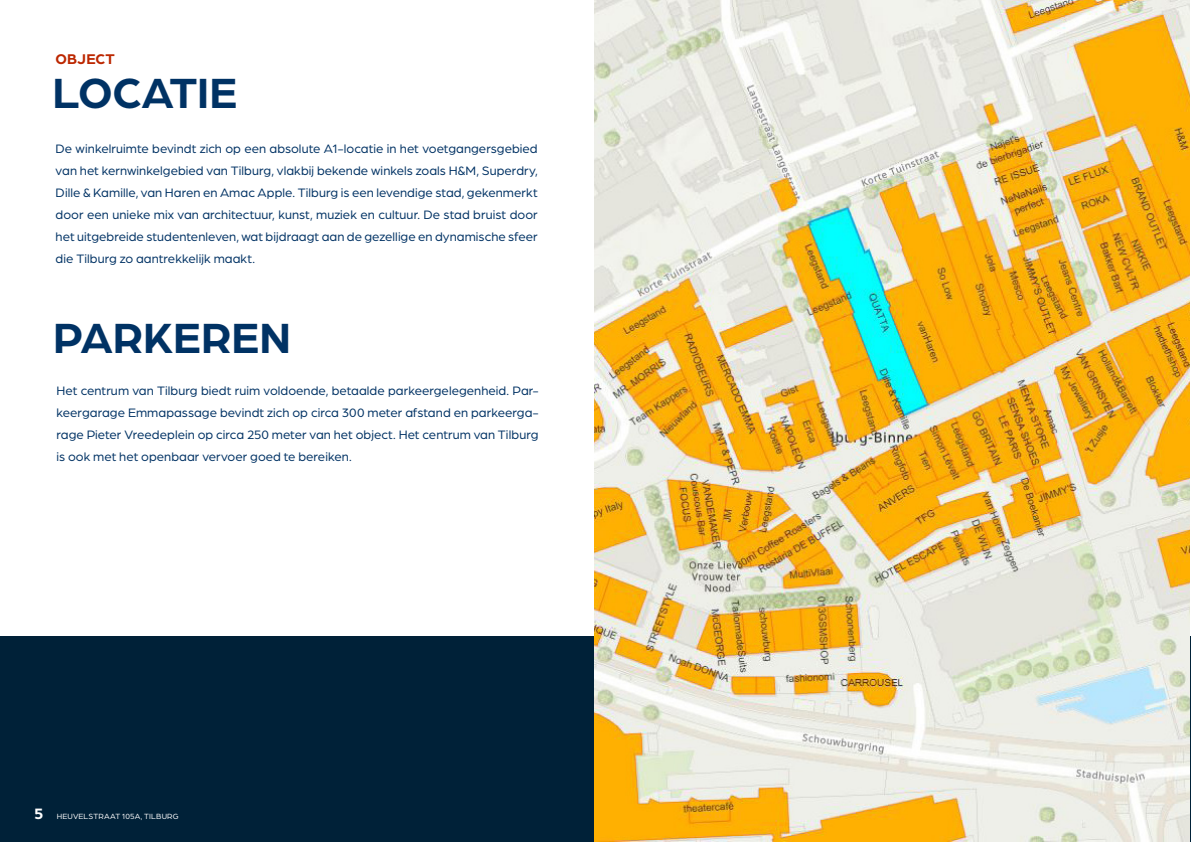
<style>
.page{position:relative;width:1191px;height:842px;background:#fff}
.page>*{position:absolute;margin:0;border:0;box-sizing:border-box;transform-origin:0 0}
.t1{font:700 45px "Arboria";letter-spacing:-.005em;color:#003264}
.t2{font:700 15px "Arboria";letter-spacing:.01em;color:#bc2701}
.t3{font:13px/22px "Arboria";letter-spacing:.005em;color:#003264;text-align:justify}
.t4{font:8px "Arboria";letter-spacing:.02em;color:#fff}
.s1{font-weight:700;font-size:16px}
</style>
<div class="page">
<div style="left:0;top:637px;width:1191px;height:205px;background:#002138"></div>
<img style="left:594px;top:0;width:596px;height:841px">
<p class="t2" style="left:56px;top:49px;width:61px">OBJECT</p>
<h1 class="t1" style="left:52px;top:62px;width:186px">LOCATIE</h1>
<p class="t3" style="left:56px;top:137px;width:483px">De winkelruimte bevindt zich op een absolute A1-locatie in het voetgangersgebied van het kernwinkelgebied van Tilburg, vlakbij bekende winkels zoals H&amp;M, Superdry, Dille &amp; Kamille, van Haren en Amac Apple. Tilburg is een levendige stad, gekenmerkt door een unieke mix van architectuur, kunst, muziek en cultuur. De stad bruist door het uitgebreide studentenleven, wat bijdraagt aan de gezellige en dynamische sfeer die Tilburg zo aantrekkelijk maakt.</p>
<h1 class="t1" style="left:53px;top:307px;width:239px">PARKEREN</h1>
<p class="t3" style="left:56px;top:379px;width:483px">Het centrum van Tilburg biedt ruim voldoende, betaalde parkeergelegenheid. Par&shy;keergarage Emmapassage bevindt zich op circa 300 meter afstand en parkeerga&shy;rage Pieter Vreedeplein op circa 250 meter van het object. Het centrum van Tilburg is ook met het openbaar vervoer goed te bereiken.</p>
<p class="t4" style="left:34px;top:811px;width:146px"><span class="s1">5</span> HEUVELSTRAAT 105A, TILBURG</p>
</div>
